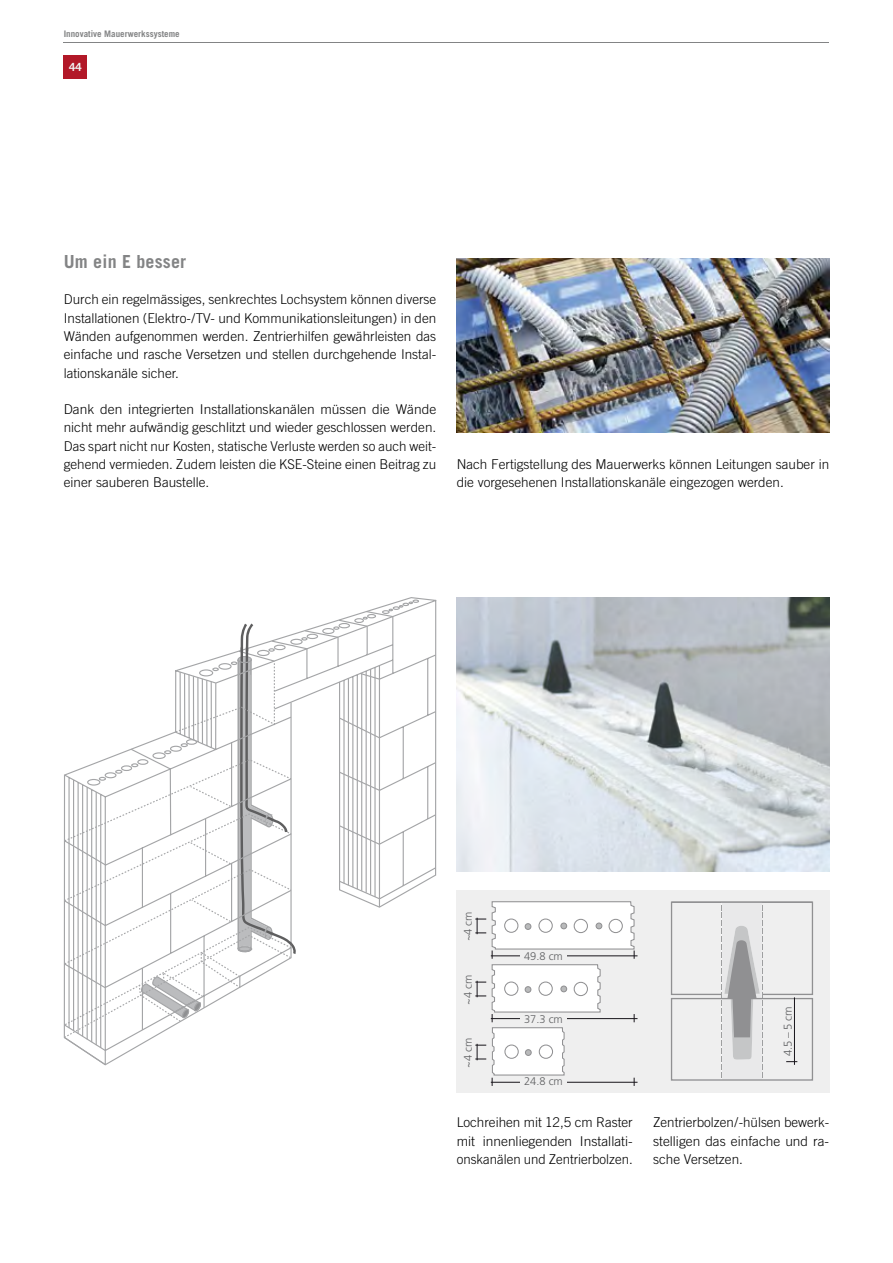
<style>
.page{position:relative;width:893px;height:1263px;background:#fff}
.page>*{position:absolute;margin:0;border:0;box-sizing:border-box;transform-origin:0 0}
.t1{font:700 18px "Trade Gothic";letter-spacing:.01em;color:#838485}
.t2{font:300 13.5px/18.3px "Trade Gothic";color:#000;text-align:justify}
.t3{font:300 11.25px "Frutiger";color:#5f6062}
.t4{font:700 11.25px "Trade Gothic";color:#f1f5f5}
.t5{font:300 11.1px "Frutiger";color:#5f6062}
.t6{font:700 9px "Trade Gothic";color:#838485}
</style>
<div class="page">
<div style="left:64px;top:55px;width:23px;height:24px;background:#b21828"></div>
<hr style="left:64px;top:42px;width:765px;height:1px;background:#838485">
<svg style="left:370px;top:597px;width:66px;height:303px"></svg>
<svg style="left:107px;top:610px;width:287px;height:455px"></svg>
<svg style="left:66px;top:1039px;width:41px;height:26px"></svg>
<svg style="left:64px;top:660px;width:229px;height:379px"></svg>
<svg style="left:138px;top:623px;width:158px;height:400px"></svg>
<img style="left:457px;top:258px;width:372px;height:174px">
<div style="left:457px;top:890px;width:205px;height:202px;background:#efefef"></div>
<hr style="left:491px;top:955px;width:146px;height:1px;background:#17141a">
<hr style="left:491px;top:1018px;width:146px;height:1px;background:#17141a">
<hr style="left:491px;top:1082px;width:146px;height:1px;background:#17141a">
<svg style="left:475px;top:901px;width:160px;height:185px"></svg>
<div style="left:662px;top:890px;width:167px;height:202px;background:#efefef"></div>
<svg style="left:670px;top:901px;width:144px;height:180px"></svg>
<hr style="left:794px;top:997px;width:1px;height:68px;background:#17141a">
<img style="left:457px;top:597px;width:372px;height:274px">
<p class="t6" style="left:64px;top:28px;width:117px">Innovative Mauerwerkssysteme</p>
<p class="t4" style="left:69px;top:60px;width:14px">44</p>
<h1 class="t1" style="left:64px;top:250px;width:124px">Um ein E besser</h1>
<p class="t2" style="left:64px;top:290px;width:374px">Durch ein regelmässiges, senkrechtes Lochsystem können diverse Installationen (Elektro- / TV- und Kommunikationsleitungen) in den Wänden aufgenommen werden. Zentrierhilfen gewährleisten das einfache und rasche Versetzen und stellen durchgehende Instal&shy;lationskanäle sicher.</p>
<p class="t2" style="left:64px;top:400px;width:374px">Dank den integrierten Installationskanälen müssen die Wände nicht mehr aufwändig geschlitzt und wieder geschlossen werden.<br>Das spart nicht nur Kosten, statische Verluste werden so auch weit&shy;gehend vermieden. Zudem leisten die KSE-Steine einen Beitrag zu einer sauberen Baustelle.</p>
<p class="t2" style="left:457px;top:455px;width:374px">Nach Fertigstellung des Mauerwerks können Leitungen sauber in die vorgesehenen Installationskanäle eingezogen werden.</p>
<p class="t5" style="left:462px;top:941px;width:32px;rotate:-90deg">~4 cm</p>
<p class="t5" style="left:462px;top:1004px;width:32px;rotate:-90deg">~4 cm</p>
<p class="t5" style="left:462px;top:1067px;width:32px;rotate:-90deg">~4 cm</p>
<p class="t5" style="left:524px;top:950px;width:40px">49.8 cm</p>
<p class="t5" style="left:524px;top:1013px;width:40px">37.3 cm</p>
<p class="t5" style="left:524px;top:1075px;width:40px">24.8 cm</p>
<p class="t3" style="left:781px;top:1056px;width:51px;rotate:-90deg">4.5 – 5 cm</p>
<p class="t2" style="left:457px;top:1113px;width:178px">Lochreihen mit 12,5 cm Raster mit innenliegenden Installati&shy;onskanälen und Zentrierbolzen.</p>
<p class="t2" style="left:653px;top:1113px;width:178px">Zentrierbolzen / -hülsen bewerk&shy;stelligen das einfache und ra&shy;sche Versetzen.</p>
</div>
